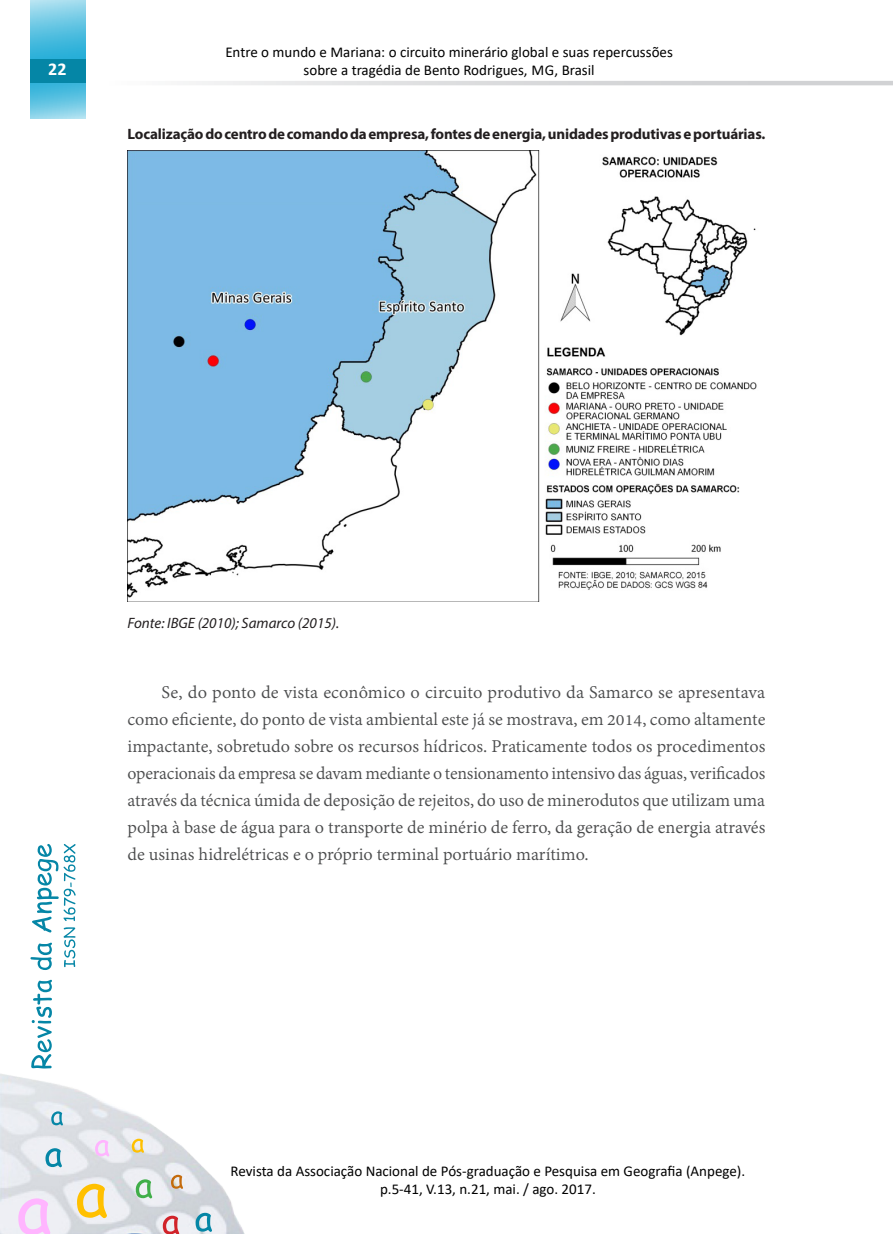
<style>
.page{position:relative;width:893px;height:1234px;background:#fff}
.page>*{position:absolute;margin:0;border:0;box-sizing:border-box;transform-origin:0 0}
.t1{font:19.5px/27px "Adobe Devanagari";color:#4b4c4d;text-align:justify}
.t2{font:700 18px "Calibri";color:#fff}
.t3{font:15px/18px "Calibri";color:#000;text-align:center}
.t4{font:700 15px "Myriad Pro";letter-spacing:-.01em;color:#231f20}
.t5{font:italic 15px "Myriad Pro";color:#231f20}
</style>
<div class="page">
<svg style="left:30px;top:0;width:56px;height:119px;background:#63c4e2"></svg>
<div style="left:30px;top:59px;width:56px;height:24px;background:#0586a6"></div>
<svg style="left:183px;top:81px;width:710px;height:4px;background:#dbdcdd"></svg>
<img style="left:0;top:1074px;width:244px;height:159px">
<svg style="left:132px;top:1138px;width:12px;height:14px"></svg>
<svg style="left:196px;top:1212px;width:16px;height:19px"></svg>
<svg style="left:45px;top:1147px;width:17px;height:19px"></svg>
<svg style="left:51px;top:1111px;width:12px;height:14px"></svg>
<svg style="left:163px;top:1215px;width:16px;height:18px"></svg>
<svg style="left:136px;top:1178px;width:16px;height:20px"></svg>
<svg style="left:77px;top:1183px;width:30px;height:34px"></svg>
<svg style="left:95px;top:1139px;width:14px;height:17px"></svg>
<svg style="left:18px;top:1198px;width:32px;height:35px"></svg>
<svg style="left:171px;top:1174px;width:12px;height:14px"></svg>
<svg style="left:30px;top:844px;width:46px;height:224px"></svg>
<img style="left:128px;top:150px;width:629px;height:451px">
<p class="t2" style="left:48px;top:57px;width:20px">22</p>
<p class="t3" style="left:225px;top:43px;width:449px">Entre o mundo e Mariana: o circuito minerário global e suas repercussões sobre a tragédia de Bento Rodrigues, MG, Brasil</p>
<p class="t4" style="left:128px;top:124px;width:639px">Localização do centro de comando da empresa, fontes de energia, unidades produtivas e portuárias.</p>
<p class="t5" style="left:128px;top:613px;width:213px">Fonte: IBGE (2010); Samarco (2015).</p>
<p class="t1" style="left:128px;top:680px;width:639px;text-indent:34px">Se, do ponto de vista econômico o circuito produtivo da Samarco se apresentava como eficiente, do ponto de vista ambiental este já se mostrava, em 2014, como altamente impactante, sobretudo sobre os recursos hídricos. Praticamente todos os procedimentos operacionais da empresa se davam mediante o tensionamento intensivo das águas, verificados através da técnica úmida de deposição de rejeitos, do uso de minerodutos que utilizam uma polpa à base de água para o transporte de minério de ferro, da geração de energia através de usinas hidrelétricas e o próprio terminal portuário marítimo.</p>
<p class="t3" style="left:231px;top:1161px;width:516px">Revista da Associação Nacional de Pós-graduação e Pesquisa em Geografia (Anpege). p.5-41, V.13, n.21, mai. / ago. 2017.</p>
</div>
